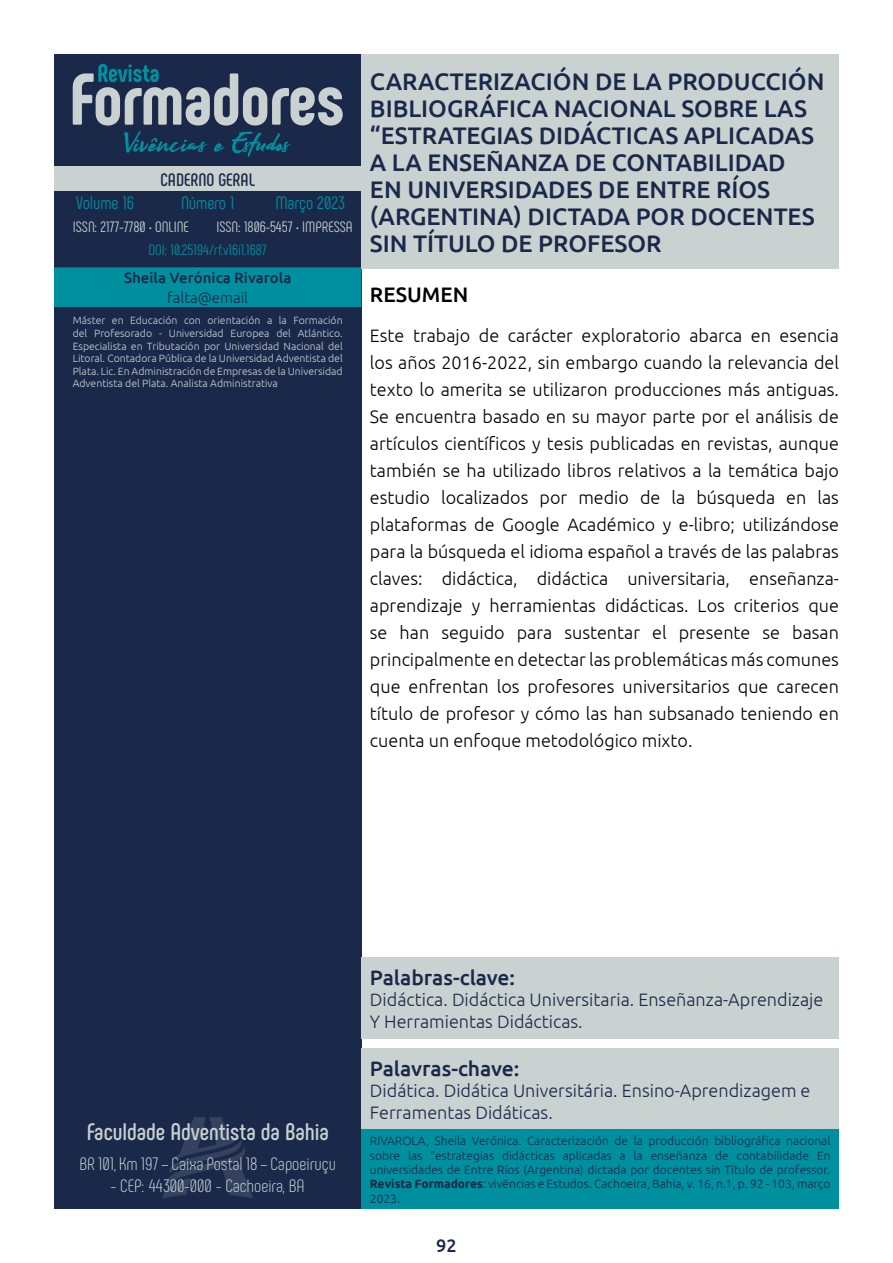
<style>
.page{position:relative;width:893px;height:1263px;background:#fff}
.page>*{position:absolute;margin:0;border:0;box-sizing:border-box;transform-origin:0 0}
.t1{font:500 24px/27px "Ubuntu";color:#1a294a}
.t2{font:700 24px "Phenomena";color:#c9d1d1}
.t3{font:500 21px "Ubuntu";color:#1a294a}
.t4{font:500 21px "Ubuntu";color:#000}
.t5{font:300 18px/27px "Ubuntu";color:#000;text-align:justify}
.t6{font:300 18px/21.6px "Ubuntu";color:#1a294a}
.t7{font:300 18px "Phenomena";color:#c9d1d1}
.t8{font:18px "Phenomena";color:#008f9e}
.t9{font:700 18px "Phenomena";color:#1a294a}
.t10{font:500 18px "Ubuntu";color:#1a294a}
.t11{font:15px "Phenomena";color:#c9d1d1}
.t12{font:15px "Phenomena";color:#008f9e}
.t13{font:500 15px "Ubuntu";color:#1a294a}
.t14{font:300 15px "Ubuntu";color:#1a294a}
.t15{font:300 12px/14.4px "Ubuntu";color:#1a294a;text-align:justify}
.t16{font:300 10.5px/12.6px "Ubuntu";color:#c9d1d1;text-align:justify}
.s1{font-weight:700}
</style>
<div class="page">
<div style="left:54px;top:54px;width:307px;height:1155px;background:#1a294a"></div>
<div style="left:54px;top:166px;width:307px;height:26px;background:#c9d1d1"></div>
<svg style="left:73px;top:64px;width:270px;height:93px"></svg>
<svg style="left:162px;top:1117px;width:91px;height:81px"></svg>
<div style="left:361px;top:957px;width:478px;height:81px;background:#c9d1d1"></div>
<div style="left:361px;top:1048px;width:478px;height:81px;background:#c9d1d1"></div>
<div style="left:361px;top:1129px;width:478px;height:80px;background:#008f9e"></div>
<div style="left:54px;top:267px;width:307px;height:40px;background:#008f9e"></div>
<div style="left:361px;top:54px;width:478px;height:215px;background:#c9d1d1"></div>
<p class="t9" style="left:161px;top:169px;width:96px">CADERNO GERAL</p>
<p class="t8" style="left:76px;top:192px;width:59px">Volume 16</p>
<p class="t8" style="left:181px;top:192px;width:55px">Número 1</p>
<p class="t8" style="left:275px;top:192px;width:71px">Março 2023</p>
<p class="t11" style="left:73px;top:218px;width:118px">ISSN: 2177-7780 • ONLINE</p>
<p class="t11" style="left:216px;top:218px;width:138px">ISSN: 1806-5457 • IMPRESSA</p>
<p class="t12" style="left:149px;top:241px;width:120px">DOI: 10.25194/rf.v16i1.1687</p>
<p class="t13" style="left:124px;top:268px;width:169px">Sheila Verónica Rivarola</p>
<p class="t14" style="left:167px;top:289px;width:82px">falta@email</p>
<p class="t16" style="left:73px;top:314px;width:271px">Máster en Educación con orientación a la Formación del Profesorado - Universidad Europea del Atlántico.<br>Especialista en Tributación por Universidad Nacional del Litoral. Contadora Pública de la Universidad Adventista del Plata. Lic. En Administración de Empresas de la Universidad Adventista del Plata. Analista Administrativa</p>
<h1 class="t1" style="left:370px;top:67px;width:456px">CARACTERIZACIÓN DE LA PRODUCCIÓN<br>BIBLIOGRÁFICA NACIONAL SOBRE LAS “ESTRATEGIAS DIDÁCTICAS APLICADAS<br>A LA ENSEÑANZA DE CONTABILIDAD<br>EN UNIVERSIDADES DE ENTRE RÍOS (ARGENTINA) DICTADA POR DOCENTES<br>SIN TÍTULO DE PROFESOR</h1>
<p class="t4" style="left:370px;top:281px;width:100px">RESUMEN</p>
<p class="t5" style="left:370px;top:321px;width:471px">Este trabajo de carácter exploratorio abarca en esencia los años 2016-2022, sin embargo cuando la relevancia del texto lo amerita se utilizaron producciones más antiguas.<br>Se encuentra basado en su mayor parte por el análisis de artículos científicos y tesis publicadas en revistas, aunque también se ha utilizado libros relativos a la temática bajo estudio localizados por medio de la búsqueda en las plataformas de Google Académico y e-libro; utilizándose para la búsqueda el idioma español a través de las palabras claves: didáctica, didáctica universitaria, enseñanza&shy;aprendizaje y herramientas didácticas. Los criterios que se han seguido para sustentar el presente se basan principalmente en detectar las problemáticas más comunes que enfrentan los profesores universitarios que carecen título de profesor y cómo las han subsanado teniendo en cuenta un enfoque metodológico mixto.</p>
<h1 class="t2" style="left:87px;top:1117px;width:244px">Faculdade Adventista da Bahia</h1>
<p class="t7" style="left:80px;top:1153px;width:258px">BR 101, Km 197 – Caixa Postal 18 – Capoeiruçu</p>
<p class="t7" style="left:111px;top:1175px;width:195px">- CEP: 44300-000 - Cachoeira, BA</p>
<p class="t3" style="left:370px;top:964px;width:147px">Palabras-clave:</p>
<p class="t6" style="left:370px;top:988px;width:455px">Didáctica. Didáctica Universitaria. Enseñanza-Aprendizaje<br>Y Herramientas Didácticas.</p>
<p class="t3" style="left:370px;top:1055px;width:151px">Palavras-chave:</p>
<p class="t6" style="left:370px;top:1079px;width:442px">Didática. Didática Universitária. Ensino-Aprendizagem e<br>Ferramentas Didáticas.</p>
<p class="t15" style="left:370px;top:1133px;width:462px">RIVAROLA, Sheila Verónica. Caracterización de la producción bibliográfica nacional sobre las “estrategias didácticas aplicadas a la enseñanza de contabilidade En universidades de Entre Ríos (Argentina) dictada por docentes sin Título de professor.<br><span class="s1">Revista Formadores</span>: vivências e Estudos. Cachoeira, Bahia, v. 16, n.1, p. 92 - 103, março 2023.</p>
<p class="t10" style="left:436px;top:1234px;width:22px">92</p>
</div>
